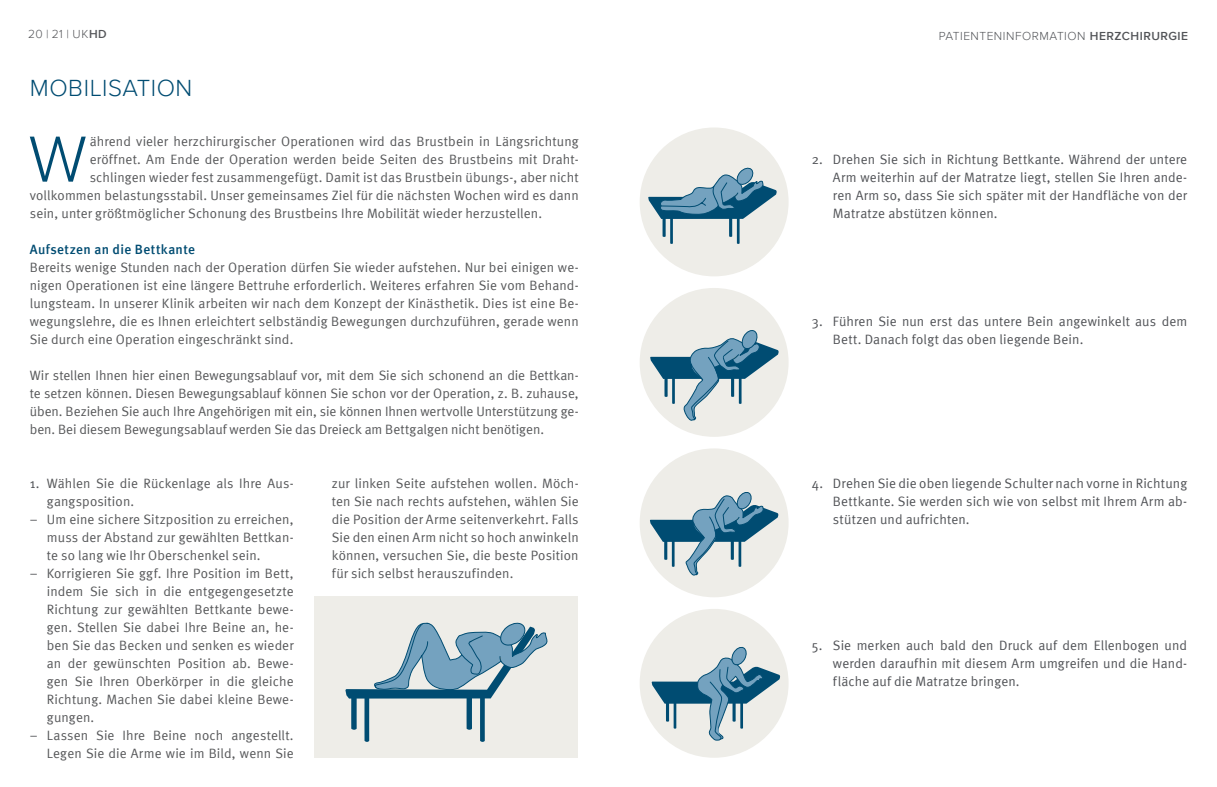
<style>
.page{position:relative;width:1217px;height:787px;background:#fff}
.page>*{position:absolute;margin:0;border:0;box-sizing:border-box;transform-origin:0 0}
.Fließtext{font:300 67.5px "Proxima Nova";color:#004c72}
.Headline{font:300 24px "Proxima Nova";letter-spacing:.025em;color:#004c72}
.Fließtext-2{font:13.5px/18px "Meta Normal";letter-spacing:.01em;color:#57585a;text-align:justify}
.t1{font:13.5px/18px "Meta Normal";letter-spacing:.01em;color:#515357;text-align:justify}
.Fließtext_blau_med{font:500 13.5px "Meta";letter-spacing:.03em;color:#004c72}
.t2{font:300 12px "Proxima Nova";letter-spacing:.045em;color:#515357}
.t3{font:300 12px "Proxima Nova";color:#545559}
.s1{font-weight:600}
.s2{color:#515357}
</style>
<div class="page">
<div style="left:315px;top:596px;width:263px;height:161px;background:#eeede8"></div>
<svg style="left:345px;top:622px;width:203px;height:120px"></svg>
<div style="left:639px;top:609px;width:149px;height:148px;background:#eeede8;border-radius:50%"></div>
<div style="left:639px;top:288px;width:149px;height:149px;background:#eeede8;border-radius:50%"></div>
<div style="left:639px;top:127px;width:149px;height:149px;background:#eeede8;border-radius:50%"></div>
<svg style="left:648px;top:166px;width:128px;height:78px"></svg>
<svg style="left:650px;top:330px;width:128px;height:90px"></svg>
<svg style="left:651px;top:646px;width:129px;height:94px"></svg>
<div style="left:639px;top:448px;width:149px;height:149px;background:#eeede8;border-radius:50%"></div>
<svg style="left:649px;top:492px;width:129px;height:83px"></svg>
<p class="t3" style="left:28px;top:25px;width:80px">20 | 21 | UK<span class="s1">HD</span></p>
<p class="t2" style="left:938px;top:27px;width:251px">PATIENTENINFORMATION <span class="s1">HERZCHIRURGIE</span></p>
<p class="Headline" style="left:30px;top:70px;width:164px">MOBILISATION</p>
<p class="Fließtext" style="left:28px;top:109px;width:60px">W</p>
<p class="Fließtext-2" style="left:90px;top:132px;width:490px">ährend vieler herzchirurgischer Operationen wird das Brustbein in Längsrichtung</p>
<p class="Fließtext-2" style="left:90px;top:150px;width:490px">eröffnet. Am Ende der Operation werden beide Seiten des Brustbeins mit Draht-</p>
<p class="Fließtext-2" style="left:90px;top:168px;width:490px">schlingen wieder fest zusammengefügt. Damit ist das Brustbein übungs-, aber nicht</p>
<p class="Fließtext-2" style="left:30px;top:186px;width:550px">vollkommen belastungsstabil. Unser gemeinsames Ziel für die nächsten Wochen wird es dann</p>
<p class="Fließtext-2" style="left:30px;top:204px;width:513px">sein, unter größtmöglicher Schonung des Brustbeins Ihre Mobilität wieder herzustellen.</p>
<p class="Fließtext_blau_med" style="left:30px;top:241px;width:167px">Aufsetzen an die Bettkante</p>
<p class="Fließtext-2" style="left:30px;top:258px;width:550px">Bereits wenige Stunden nach der Operation dürfen Sie wieder aufstehen. Nur bei einigen we&shy;nigen Operationen ist eine längere Bettruhe erforderlich. Weiteres erfahren Sie vom Behand&shy;lungsteam. In unserer Klinik arbeiten wir nach dem Konzept der Kinästhetik. Dies ist eine Be&shy;wegungslehre, die es Ihnen erleichtert selbständig Bewegungen durchzuführen, gerade wenn Sie durch eine Operation eingeschränkt sind.</p>
<p class="Fließtext-2" style="left:30px;top:366px;width:550px">Wir stellen Ihnen hier einen Bewegungsablauf vor, mit dem Sie sich schonend an die Bettkan&shy;te setzen können. Diesen Bewegungsablauf können Sie schon vor der Operation, z. B. zuhause, üben. Beziehen Sie auch Ihre Angehörigen mit ein, sie können Ihnen wertvolle Unterstützung ge&shy;ben. Bei diesem Bewegungsablauf werden Sie das Dreieck am Bettgalgen nicht benötigen.</p>
<p class="Fließtext-2" style="left:47px;top:474px;width:248px;text-indent:-17px"><span class="s2">1.</span> Wählen Sie die Rückenlage als Ihre Aus&shy;gangsposition.</p>
<p class="Fließtext-2" style="left:47px;top:510px;width:248px;text-indent:-17px"><span class="s2">–</span> Um eine sichere Sitzposition zu erreichen, muss der Abstand zur gewählten Bettkan&shy;te so lang wie Ihr Oberschenkel sein.</p>
<p class="Fließtext-2" style="left:47px;top:564px;width:248px;text-indent:-17px"><span class="s2">–</span> Korrigieren Sie ggf. Ihre Position im Bett, indem Sie sich in die entgegengesetzte Richtung zur gewählten Bettkante bewe&shy;gen. Stellen Sie dabei Ihre Beine an, he&shy;ben Sie das Becken und senken es wieder an der gewünschten Position ab. Bewe&shy;gen Sie Ihren Oberkörper in die gleiche Richtung. Machen Sie dabei kleine Bewe&shy;gungen.</p>
<p class="Fließtext-2" style="left:30px;top:726px;width:265px;text-align:right"><span class="s2">–</span> Lassen Sie Ihre Beine noch angestellt.<br>Legen Sie die Arme wie im Bild, wenn Sie</p>
<p class="Fließtext-2" style="left:332px;top:474px;width:248px">zur linken Seite aufstehen wollen. Möch&shy;ten Sie nach rechts aufstehen, wählen Sie die Position der Arme seitenverkehrt. Falls Sie den einen Arm nicht so hoch anwinkeln können, versuchen Sie, die beste Position für sich selbst herauszufinden.</p>
<p class="t1" style="left:832px;top:150px;width:355px;text-indent:-21px">2. Drehen Sie sich in Richtung Bettkante. Während der untere Arm weiterhin auf der Matratze liegt, stellen Sie Ihren ande&shy;ren Arm so, dass Sie sich später mit der Handfläche von der Matratze abstützen können.</p>
<p class="t1" style="left:832px;top:312px;width:356px;text-indent:-21px">3. Führen Sie nun erst das untere Bein angewinkelt aus dem<br>Bett. Danach folgt das oben liegende Bein.</p>
<p class="t1" style="left:832px;top:474px;width:355px;text-indent:-21px">4. Drehen Sie die oben liegende Schulter nach vorne in Richtung Bettkante. Sie werden sich wie von selbst mit Ihrem Arm ab&shy;stützen und aufrichten.</p>
<p class="t1" style="left:832px;top:636px;width:355px;text-indent:-21px">5. Sie merken auch bald den Druck auf dem Ellenbogen und werden daraufhin mit diesem Arm umgreifen und die Hand&shy;fläche auf die Matratze bringen.</p>
</div>
